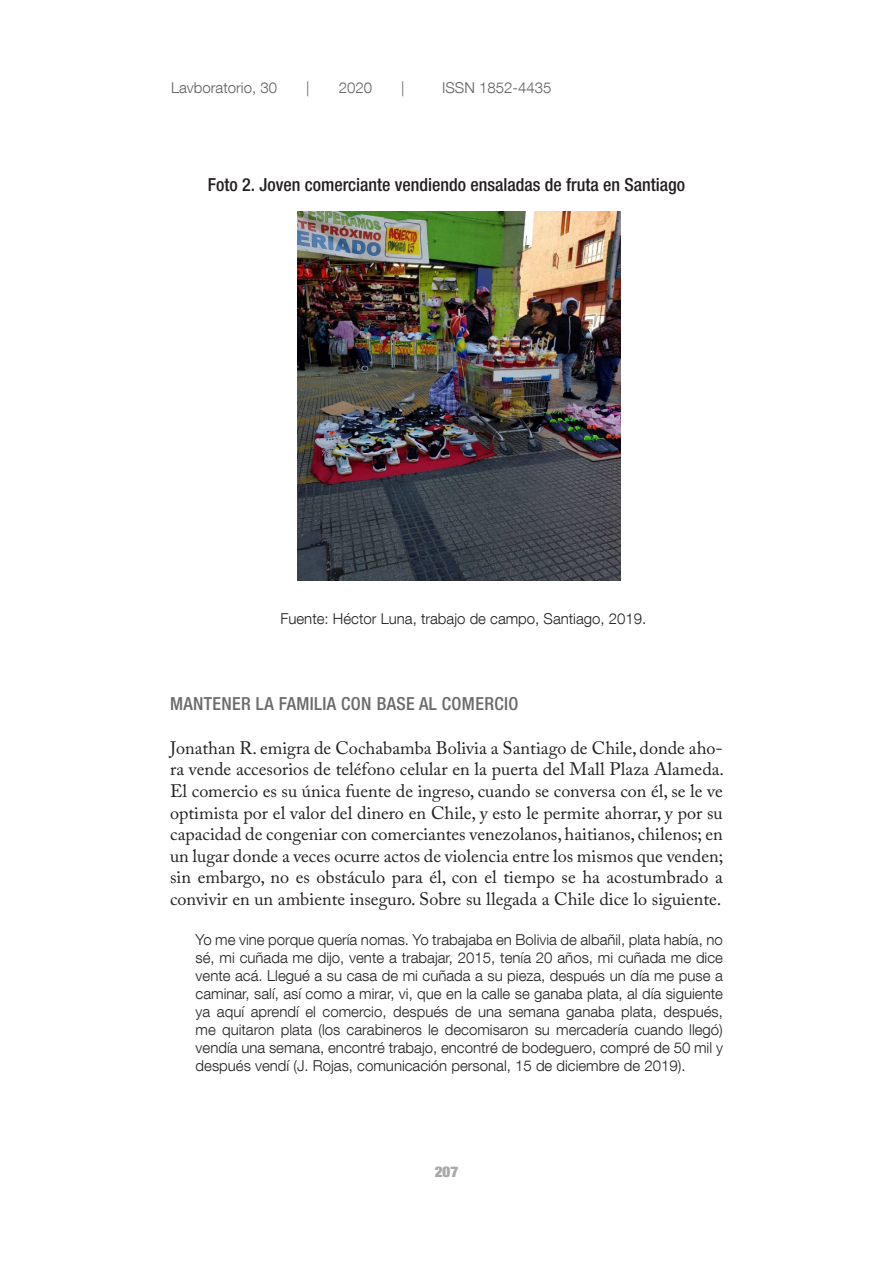
<style>
.page{position:relative;width:893px;height:1263px;background:#fff}
.page>*{position:absolute;margin:0;border:0;box-sizing:border-box;transform-origin:0 0}
.txt_Normal_sa{font:18px/21.6px "Adobe Caslon Pro";color:#231f20;text-align:justify}
.titre_tableau_graf{font:500 condensed 18px "Helvetica Neue LT Com";color:#231f20}
.T_b{font:500 condensed 18px "Helvetica Neue LT Com";letter-spacing:.02em;color:#6b6b6e}
.txt_Citation{font:300 15px/18px "Helvetica Neue LT Com";color:#231f20;text-align:justify}
.t1{font:300 15px "Helvetica Neue LT Com";color:#5f5f62}
.t2{font:900 condensed 15px "Helvetica Neue LT Com";color:#a8a9ab}
</style>
<div class="page">
<img style="left:298px;top:212px;width:323px;height:369px">
<p class="t1" style="left:171px;top:78px;width:107px">Lavboratorio, 30</p>
<p class="t1" style="left:306px;top:78px;width:5px">|</p>
<p class="t1" style="left:339px;top:78px;width:35px">2020</p>
<p class="t1" style="left:401px;top:78px;width:5px">|</p>
<p class="t1" style="left:442px;top:78px;width:111px">ISSN 1852-4435</p>
<p class="titre_tableau_graf" style="left:208px;top:174px;width:479px">Foto 2. Joven comerciante vendiendo ensaladas de fruta en Santiago</p>
<p class="txt_Citation" style="left:280px;top:609px;width:367px">Fuente: Héctor Luna, trabajo de campo, Santiago, 2019.</p>
<p class="T_b" style="left:170px;top:693px;width:350px">MANTENER LA FAMILIA CON BASE AL COMERCIO</p>
<p class="txt_Normal_sa" style="left:170px;top:737px;width:556px">Jonathan R. emigra de Cochabamba Bolivia a Santiago de Chile, donde aho&shy;ra vende accesorios de teléfono celular en la puerta del Mall Plaza Alameda.<br>El comercio es su única fuente de ingreso, cuando se conversa con él, se le ve optimista por el valor del dinero en Chile, y esto le permite ahorrar, y por su capacidad de congeniar con comerciantes venezolanos, haitianos, chilenos; en un lugar donde a veces ocurre actos de violencia entre los mismos que venden; sin embargo, no es obstáculo para él, con el tiempo se ha acostumbrado a convivir en un ambiente inseguro. Sobre su llegada a Chile dice lo siguiente.</p>
<p class="txt_Citation" style="left:196px;top:930px;width:529px">Yo me vine porque quería nomas. Yo trabajaba en Bolivia de albañil, plata había, no sé, mi cuñada me dijo, vente a trabajar, 2015, tenía 20 años, mi cuñada me dice vente acá. Llegué a su casa de mi cuñada a su pieza, después un día me puse a caminar, salí, así como a mirar, vi, que en la calle se ganaba plata, al día siguiente ya aquí aprendí el comercio, después de una semana ganaba plata, después, me quitaron plata (los carabineros le decomisaron su mercadería cuando llegó) vendía una semana, encontré trabajo, encontré de bodeguero, compré de 50 mil y después vendí (J. Rojas, comunicación personal, 15 de diciembre de 2019).</p>
<p class="t2" style="left:435px;top:1162px;width:25px">207</p>
</div>
